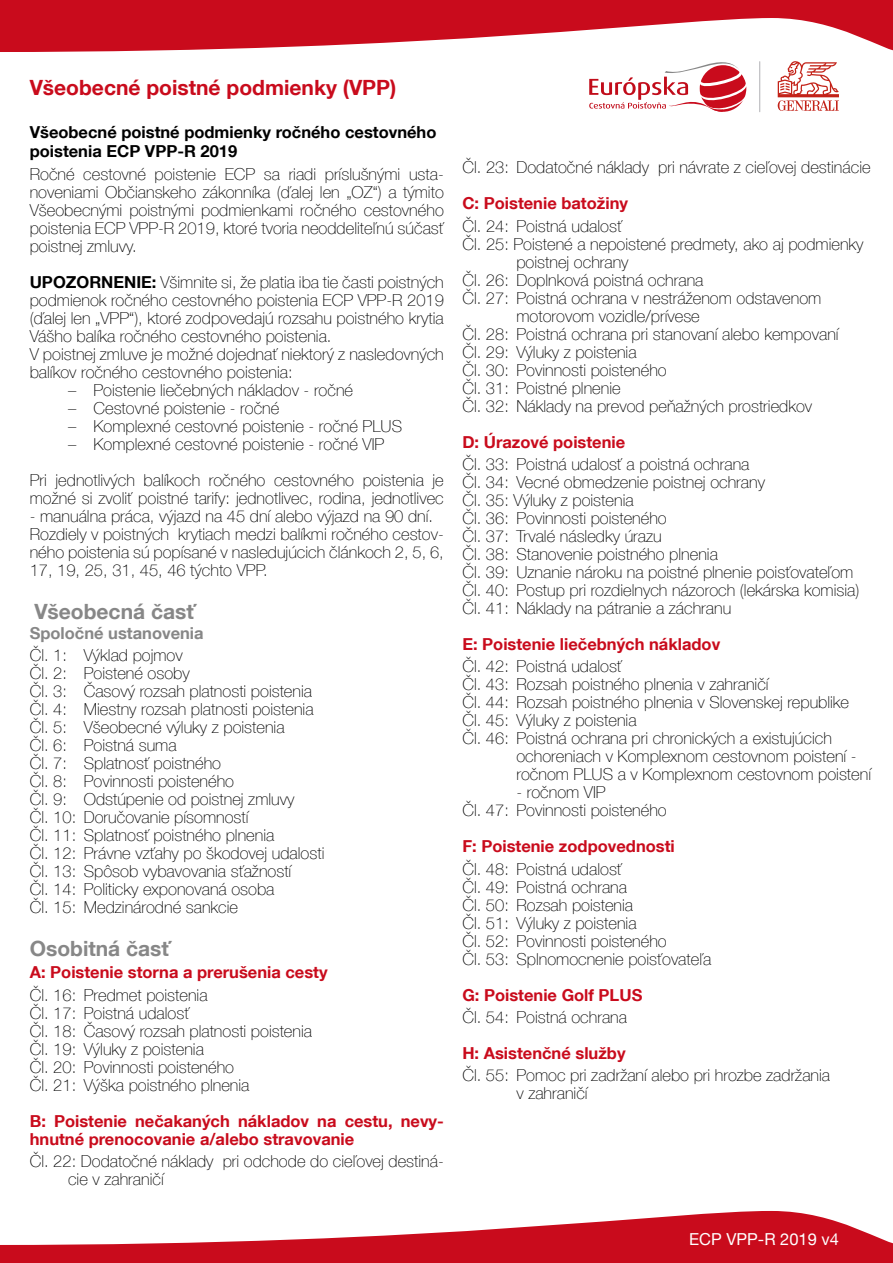
<style>
.page{position:relative;width:893px;height:1263px;background:#fff}
.page>*{position:absolute;margin:0;border:0;box-sizing:border-box;transform-origin:0 0}
.t1{font:700 21px "Helvetica Neue LT Com";color:#c90b1c}
.t2{font:700 21px "Helvetica Neue LT Com";color:#878787}
.t3{font:100 16.5px/18px "Helvetica Neue LT Com";color:#000}
.t4{font:700 16.5px/18px "Helvetica Neue LT Com";color:#c90b1c}
.t5{font:700 16.5px/19.8px "Helvetica Neue LT Com";color:#000}
.t6{font:700 16.5px "Helvetica Neue LT Com";color:#878787}
.t7{font:16.5px "Helvetica Neue LT Com";color:#fff}
.s1{font-weight:700}
</style>
<div class="page">
<svg style="left:0;top:1211px;width:893px;height:52px;fill:#c90b1c"></svg>
<svg style="left:0;top:0;width:893px;height:52px;fill:#c90b1c"></svg>
<hr style="left:759px;top:61px;width:1px;height:51px;background:#afafb3">
<svg style="left:778px;top:61px;width:61px;height:50px"></svg>
<svg style="left:589px;top:50px;width:158px;height:62px"></svg>
<p class="t1" style="left:30px;top:75px;width:368px">Všeobecné poistné podmienky (VPP)</p>
<p class="t5" style="left:30px;top:121px;width:408px">Všeobecné poistné podmienky ročného cestovného poistenia ECP VPP-R 2019</p>
<p class="t3" style="left:30px;top:165px;width:416px;text-align:justify">Ročné cestovné poistenie ECP sa riadi príslušnými usta&shy;noveniami Občianskeho zákonníka (ďalej len „OZ“) a týmito Všeobecnými poistnými podmienkami ročného cestovného poistenia ECP VPP-R 2019, ktoré tvoria neoddeliteľnú súčasť poistnej zmluvy.</p>
<p class="t3" style="left:30px;top:273px;width:416px"><span class="s1">UPOZORNENIE:</span> Všimnite si, že platia iba tie časti poistných podmienok ročného cestovného poistenia ECP VPP-R 2019 (ďalej len „VPP“), ktoré zodpovedajú rozsahu poistného krytia Vášho balíka ročného cestovného poistenia.<br>V poistnej zmluve je možné dojednať niektorý z nasledovných balíkov ročného cestovného poistenia:</p>
<p class="t3" style="left:68px;top:381px;width:287px">– Poistenie liečebných nákladov - ročné</p>
<p class="t3" style="left:68px;top:399px;width:213px">– Cestovné poistenie - ročné</p>
<p class="t3" style="left:68px;top:417px;width:336px">– Komplexné cestovné poistenie - ročné PLUS</p>
<p class="t3" style="left:30px;top:426px;width:416px;line-height:36px;text-indent:38px">– Komplexné cestovné poistenie - ročné VIP<br>Pri jednotlivých balíkoch ročného cestovného poistenia je</p>
<p class="t3" style="left:30px;top:489px;width:416px">možné si zvoliť poistné tarify: jednotlivec, rodina, jednotlivec</p>
<p class="t3" style="left:30px;top:507px;width:416px">- manuálna práca, výjazd na 45 dní alebo výjazd na 90 dní.<br>Rozdiely v poistných krytiach medzi balíkmi ročného cestov&shy;ného poistenia sú popísané v nasledujúcich článkoch 2, 5, 6, 17, 19, 25, 31, 45, 46 týchto VPP.</p>
<p class="t2" style="left:34px;top:598px;width:163px">Všeobecná časť</p>
<p class="t6" style="left:30px;top:622px;width:175px">Spoločné ustanovenia</p>
<p class="t3" style="left:30px;top:646px;width:296px">Čl. 1: Výklad pojmov<br>Čl. 2: Poistené osoby<br>Čl. 3: Časový rozsah platnosti poistenia<br>Čl. 4: Miestny rozsah platnosti poistenia<br>Čl. 5: Všeobecné výluky z poistenia<br>Čl. 6: Poistná suma<br>Čl. 7: Splatnosť poistného<br>Čl. 8: Povinnosti poisteného<br>Čl. 9: Odstúpenie od poistnej zmluvy<br>Čl. 10: Doručovanie písomností<br>Čl. 11: Splatnosť poistného plnenia<br>Čl. 12: Právne vzťahy po škodovej udalosti<br>Čl. 13: Spôsob vybavovania sťažností<br>Čl. 14: Politicky exponovaná osoba<br>Čl. 15: Medzinárodné sankcie</p>
<p class="t2" style="left:30px;top:935px;width:143px">Osobitná časť</p>
<p class="t4" style="left:30px;top:963px;width:299px">A: Poistenie storna a prerušenia cesty</p>
<p class="t3" style="left:30px;top:985px;width:284px">Čl. 16: Predmet poistenia<br>Čl. 17: Poistná udalosť<br>Čl. 18: Časový rozsah platnosti poistenia<br>Čl. 19: Výluky z poistenia<br>Čl. 20: Povinnosti poisteného<br>Čl. 21: Výška poistného plnenia</p>
<p class="t4" style="left:30px;top:1111px;width:416px">B: Poistenie nečakaných nákladov na cestu, nevy&shy;hnutné prenocovanie a/alebo stravovanie</p>
<p class="t3" style="left:68px;top:1152px;width:377px;text-indent:-38px">Čl. 22: Dodatočné náklady pri odchode do cieľovej destiná&shy;cie v zahraničí</p>
<p class="t3" style="left:462px;top:158px;width:410px">Čl. 23: Dodatočné náklady pri návrate z cieľovej destinácie</p>
<p class="t4" style="left:462px;top:194px;width:167px">C: Poistenie batožiny</p>
<p class="t3" style="left:462px;top:217px;width:161px">Čl. 24: Poistná udalosť</p>
<p class="t3" style="left:462px;top:235px;width:403px">Čl. 25: Poistené a nepoistené predmety, ako aj podmienky</p>
<p class="t3" style="left:516px;top:253px;width:114px">poistnej ochrany</p>
<p class="t3" style="left:462px;top:271px;width:243px">Čl. 26: Doplnková poistná ochrana</p>
<p class="t3" style="left:462px;top:289px;width:360px">Čl. 27: Poistná ochrana v nestráženom odstavenom</p>
<p class="t3" style="left:516px;top:307px;width:185px">motorovom vozidle/prívese</p>
<p class="t3" style="left:462px;top:325px;width:378px">Čl. 28: Poistná ochrana pri stanovaní alebo kempovaní</p>
<p class="t3" style="left:462px;top:343px;width:176px">Čl. 29: Výluky z poistenia</p>
<p class="t3" style="left:462px;top:361px;width:206px">Čl. 30: Povinnosti poisteného</p>
<p class="t3" style="left:462px;top:379px;width:160px">Čl. 31: Poistné plnenie</p>
<p class="t3" style="left:462px;top:397px;width:351px">Čl. 32: Náklady na prevod peňažných prostriedkov</p>
<p class="t4" style="left:462px;top:432px;width:164px">D: Úrazové poistenie</p>
<p class="t3" style="left:462px;top:455px;width:399px">Čl. 33: Poistná udalosť a poistná ochrana<br>Čl. 34: Vecné obmedzenie poistnej ochrany<br>Čl. 35: Výluky z poistenia<br>Čl. 36: Povinnosti poisteného<br>Čl. 37: Trvalé následky úrazu<br>Čl. 38: Stanovenie poistného plnenia<br>Čl. 39: Uznanie nároku na poistné plnenie poisťovateľom Čl. 40: Postup pri rozdielnych názoroch (lekárska komisia)<br>Čl. 41: Náklady na pátranie a záchranu</p>
<p class="t4" style="left:462px;top:635px;width:259px">E: Poistenie liečebných nákladov</p>
<p class="t3" style="left:462px;top:657px;width:388px">Čl. 42: Poistná udalosť<br>Čl. 43: Rozsah poistného plnenia v zahraničí<br>Čl. 44: Rozsah poistného plnenia v Slovenskej republike Čl. 45: Výluky z poistenia<br>Čl. 46: Poistná ochrana pri chronických a existujúcich</p>
<p class="t3" style="left:516px;top:747px;width:356px">ochoreniach v Komplexnom cestovnom poistení - ročnom PLUS a v Komplexnom cestovnom poistení</p>
<p class="t3" style="left:462px;top:783px;width:206px;text-align:center">- ročnom VIP<br>Čl. 47: Povinnosti poisteného</p>
<p class="t4" style="left:462px;top:837px;width:214px">F: Poistenie zodpovednosti</p>
<p class="t3" style="left:462px;top:859px;width:250px">Čl. 48: Poistná udalosť<br>Čl. 49: Poistná ochrana<br>Čl. 50: Rozsah poistenia<br>Čl. 51: Výluky z poistenia<br>Čl. 52: Povinnosti poisteného<br>Čl. 53: Splnomocnenie poisťovateľa</p>
<p class="t4" style="left:462px;top:985px;width:181px">G: Poistenie Golf PLUS</p>
<p class="t3" style="left:462px;top:1008px;width:166px">Čl. 54: Poistná ochrana</p>
<p class="t4" style="left:462px;top:1043px;width:165px">H: Asistenčné služby</p>
<p class="t3" style="left:516px;top:1066px;width:315px;text-indent:-54px">Čl. 55: Pomoc pri zadržaní alebo pri hrozbe zadržania v zahraničí</p>
<p class="t7" style="left:689px;top:1229px;width:151px">ECP VPP-R 2019 v4</p>
</div>
